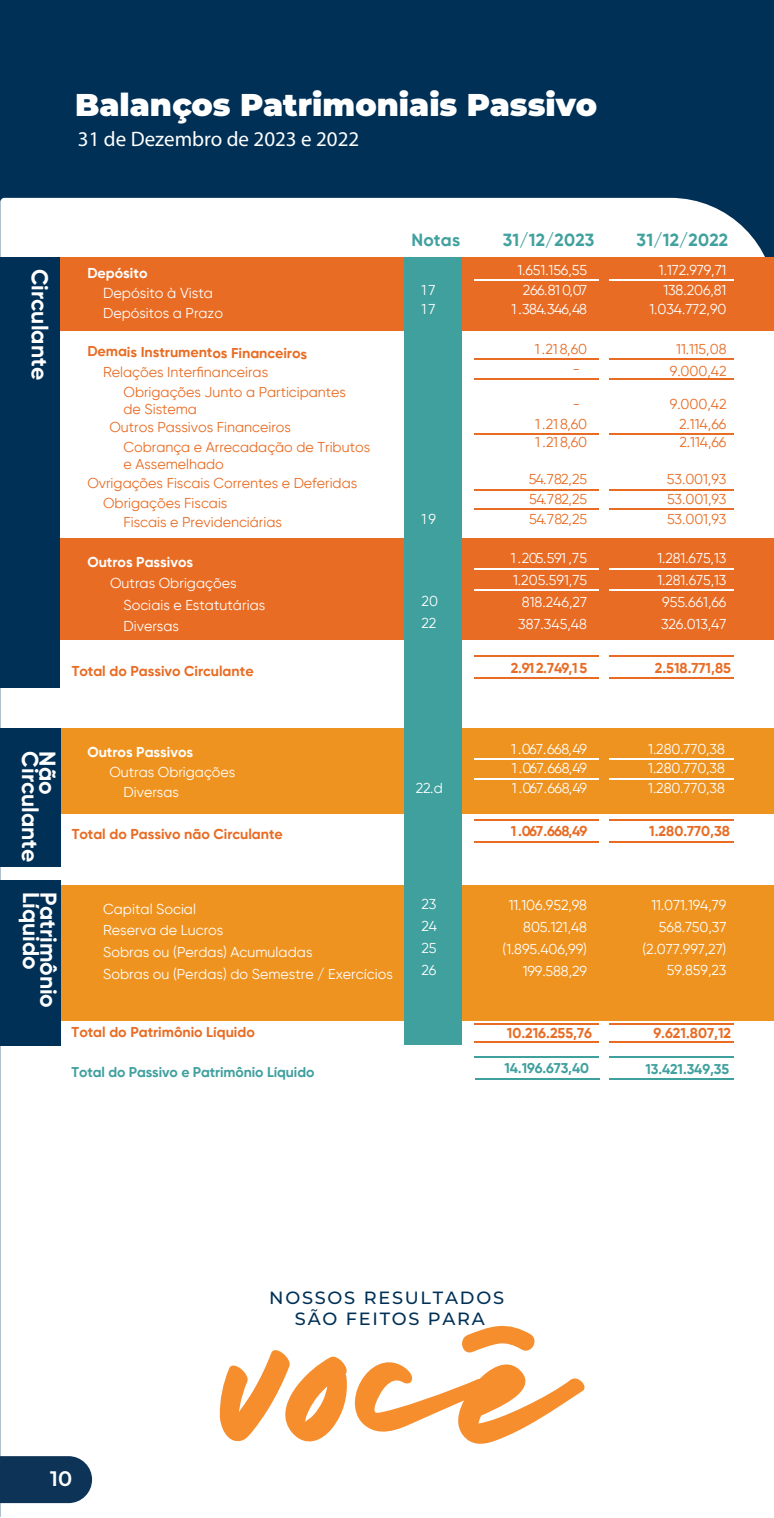
<style>
.page{position:relative;width:774px;height:1518px;background:#fff}
.page>*{position:absolute;margin:0;border:0;box-sizing:border-box;transform-origin:0 0}
.t1{font:900 31.5px "Montserrat";color:#fff}
.t2{font:700 22.93px "Gilroy";color:#fff}
.t3{font:21px "Myriad Pro";color:#fff}
.t4{font:600 21px "Montserrat";color:#fff}
.t5{font:500 17.68px/21.3px "Montserrat";letter-spacing:.1em;color:#003056;text-align:center}
.t6{font:700 17.5px "Gilroy";letter-spacing:.01em;color:#41a19e}
.t7{font:14.53px "Gilroy";color:#fff}
.t8{font:14.35px/21.9px "Gilroy";color:#fff}
.t9{font:14.35px/19.8px "Gilroy";color:#e86c24}
.t10{font:700 14.35px "Gilroy";color:#e86c24}
.t11{font:700 14.35px "Gilroy";color:#fff}
.t12{font:700 14.17px "Gilroy";letter-spacing:-.005em;color:#40a09e}
</style>
<div class="page">
<div style="left:0;top:0;width:774px;height:1516px;background:#003056"></div>
<div style="left:0;top:198px;width:774px;height:1319px;background:#fff"></div>
<svg style="left:0;top:1456px;width:92px;height:47px"></svg>
<svg style="left:219px;top:1325px;width:370px;height:122px;background:#fbd6b4"></svg>
<div style="left:24px;top:257px;width:750px;height:74px;background:#e86c24"></div>
<div style="left:24px;top:538px;width:750px;height:102px;background:#e86c24"></div>
<div style="left:1px;top:728px;width:773px;height:86px;background:#ef9320"></div>
<div style="left:1px;top:885px;width:773px;height:136px;background:#ef9320"></div>
<div style="left:405px;top:257px;width:57px;height:788px;background:#40a09e"></div>
<div style="left:1px;top:257px;width:59px;height:431px;background:#003056"></div>
<div style="left:0;top:728px;width:60px;height:139px;background:#003056"></div>
<div style="left:0;top:880px;width:60px;height:165px;background:#003056"></div>
<hr style="left:475px;top:1078px;width:124px;height:1px;background:#40a09e">
<hr style="left:474px;top:1056px;width:125px;height:2px;background:#40a09e">
<hr style="left:474px;top:1041px;width:125px;height:2px;background:#e86c24">
<hr style="left:474px;top:1023px;width:125px;height:1px;background:#e86c24">
<hr style="left:474px;top:841px;width:125px;height:2px;background:#e86c24">
<hr style="left:474px;top:819px;width:125px;height:2px;background:#e86c24">
<hr style="left:474px;top:778px;width:125px;height:1px;background:#fff">
<hr style="left:474px;top:758px;width:125px;height:2px;background:#fff">
<hr style="left:474px;top:677px;width:125px;height:1px;background:#e86c24">
<hr style="left:474px;top:655px;width:125px;height:2px;background:#e86c24">
<hr style="left:474px;top:590px;width:125px;height:1px;background:#fff">
<hr style="left:474px;top:568px;width:125px;height:1px;background:#fff">
<hr style="left:474px;top:509px;width:125px;height:1px;background:#e86c24">
<hr style="left:474px;top:489px;width:125px;height:1px;background:#e86c24">
<hr style="left:474px;top:433px;width:125px;height:2px;background:#e86c24">
<hr style="left:474px;top:378px;width:125px;height:2px;background:#e86c24">
<hr style="left:474px;top:358px;width:125px;height:2px;background:#e86c24">
<hr style="left:474px;top:279px;width:125px;height:2px;background:#fff">
<hr style="left:609px;top:1078px;width:125px;height:1px;background:#40a09e">
<hr style="left:609px;top:1056px;width:125px;height:2px;background:#40a09e">
<hr style="left:609px;top:1041px;width:125px;height:2px;background:#e86c24">
<hr style="left:609px;top:1023px;width:125px;height:1px;background:#e86c24">
<hr style="left:609px;top:841px;width:125px;height:2px;background:#e86c24">
<hr style="left:609px;top:819px;width:125px;height:2px;background:#e86c24">
<hr style="left:609px;top:778px;width:125px;height:1px;background:#fff">
<hr style="left:609px;top:758px;width:125px;height:2px;background:#fff">
<hr style="left:609px;top:677px;width:125px;height:1px;background:#e86c24">
<hr style="left:609px;top:655px;width:125px;height:2px;background:#e86c24">
<hr style="left:609px;top:590px;width:125px;height:1px;background:#fff">
<hr style="left:609px;top:568px;width:125px;height:1px;background:#fff">
<hr style="left:609px;top:509px;width:125px;height:1px;background:#e86c24">
<hr style="left:609px;top:489px;width:125px;height:1px;background:#e86c24">
<hr style="left:609px;top:433px;width:125px;height:2px;background:#e86c24">
<hr style="left:609px;top:378px;width:125px;height:2px;background:#e86c24">
<hr style="left:609px;top:358px;width:125px;height:2px;background:#e86c24">
<hr style="left:609px;top:279px;width:125px;height:2px;background:#fff">
<h1 class="t1" style="left:75px;top:84px;width:523px">Balanços Patrimoniais Passivo</h1>
<h3 class="t3" style="left:78px;top:126px;width:283px">31 de Dezembro de 2023 e 2022</h3>
<h2 class="t2" style="left:54px;top:269px;width:112px;rotate:90deg">Circulante</h2>
<p class="t11" style="left:87px;top:264px;width:62px">Depósito</p>
<p class="t7" style="left:103px;top:284px;width:111px">Depósito à Vista</p>
<p class="t8" style="left:103px;top:302px;width:121px">Depósitos a Prazo</p>
<p class="t10" style="left:88px;top:341px;width:221px;rotate:1deg">Demais Instrumentos Financeiros</p>
<p class="t9" style="left:123px;top:362px;width:224px;text-indent:-20px">Relações Interfinanceiras<br>Obrigações Junto a Participantes</p>
<p class="t9" style="left:109px;top:400px;width:183px;line-height:18.4px;text-indent:14px">de Sistema<br>Outros Passivos Financeiros</p>
<p class="t9" style="left:123px;top:438px;width:248px;line-height:17.2px">Cobrança e Arrecadação de Tributos e Assemelhado</p>
<p class="t9" style="left:87px;top:473px;width:271px">Ovrigações Fiscais Correntes e Deferidas</p>
<p class="t9" style="left:103px;top:492px;width:126px">Obrigações Fiscais</p>
<p class="t9" style="left:124px;top:512px;width:160px">Fiscais e Previdenciárias</p>
<p class="t11" style="left:87px;top:553px;width:107px">Outros Passivos</p>
<p class="t8" style="left:124px;top:571px;width:143px;line-height:22.9px;text-indent:-13px">Outras Obrigações<br>Sociais e Estatutárias</p>
<p class="t8" style="left:124px;top:615px;width:57px">Diversas</p>
<p class="t10" style="left:72px;top:662px;width:183px">Total do Passivo Circulante</p>
<p class="t6" style="left:411px;top:229px;width:50px">Notas</p>
<p class="t6" style="left:503px;top:229px;width:93px">31/12/2023</p>
<p class="t6" style="left:637px;top:229px;width:93px">31/12/2022</p>
<p class="t8" style="left:517px;top:259px;width:71px">1.651.156,55</p>
<p class="t8" style="left:659px;top:259px;width:69px">1.172.979,71</p>
<p class="t8" style="left:421px;top:279px;width:16px">17</p>
<p class="t8" style="left:523px;top:279px;width:66px">266.81 0,07</p>
<p class="t8" style="left:663px;top:279px;width:65px">138.206,81</p>
<p class="t8" style="left:421px;top:298px;width:16px">17</p>
<p class="t8" style="left:511px;top:298px;width:77px">1 .384.346,48</p>
<p class="t8" style="left:649px;top:298px;width:79px">1.034.772,90</p>
<p class="t9" style="left:535px;top:339px;width:54px">1.21 8,60</p>
<p class="t9" style="left:676px;top:339px;width:52px">11.115,08</p>
<p class="t9" style="left:573px;top:359px;width:9px">-</p>
<p class="t9" style="left:670px;top:361px;width:58px">9.000,42</p>
<p class="t9" style="left:573px;top:394px;width:9px">-</p>
<p class="t9" style="left:670px;top:394px;width:58px">9.000,42</p>
<p class="t9" style="left:535px;top:414px;width:53px">1.21 8,60</p>
<p class="t9" style="left:679px;top:414px;width:49px">2.114,66</p>
<p class="t9" style="left:535px;top:432px;width:53px">1.21 8,60</p>
<p class="t9" style="left:679px;top:432px;width:48px">2.114,66</p>
<p class="t9" style="left:529px;top:469px;width:60px">54.782,25</p>
<p class="t9" style="left:667px;top:469px;width:61px">53.001,93</p>
<p class="t9" style="left:529px;top:489px;width:59px">54.782,25</p>
<p class="t9" style="left:667px;top:489px;width:61px">53.001,93</p>
<p class="t8" style="left:421px;top:508px;width:16px">19</p>
<p class="t9" style="left:529px;top:509px;width:59px">54.782,25</p>
<p class="t9" style="left:667px;top:509px;width:61px">53.001,93</p>
<p class="t8" style="left:511px;top:547px;width:78px">1.205.591,75</p>
<p class="t8" style="left:657px;top:547px;width:71px">1.281.675,13</p>
<p class="t8" style="left:513px;top:569px;width:75px">1.205.591,75</p>
<p class="t8" style="left:657px;top:569px;width:71px">1.281.675,13</p>
<p class="t8" style="left:421px;top:590px;width:18px">20</p>
<p class="t8" style="left:522px;top:591px;width:67px">818.246,27</p>
<p class="t8" style="left:662px;top:591px;width:66px">955.661,66</p>
<p class="t8" style="left:421px;top:612px;width:16px">22</p>
<p class="t8" style="left:518px;top:613px;width:70px">387.345,48</p>
<p class="t8" style="left:661px;top:613px;width:67px">326.013,47</p>
<p class="t10" style="left:511px;top:659px;width:78px">2.912.749,15</p>
<p class="t10" style="left:655px;top:659px;width:78px">2.518.771,85</p>
<h2 class="t2" style="left:44px;top:751px;width:112px;rotate:90deg">Circulante</h2>
<h2 class="t2" style="left:62px;top:751px;width:45px;rotate:90deg">Não</h2>
<h2 class="t2" style="left:45px;top:892px;width:79px;rotate:90deg">Líquido</h2>
<h2 class="t2" style="left:63px;top:892px;width:117px;rotate:90deg">Patrimônio</h2>
<p class="t11" style="left:87px;top:743px;width:107px">Outros Passivos</p>
<p class="t8" style="left:124px;top:762px;width:113px;line-height:19.8px;text-indent:-14px">Outras Obrigações<br>Diversas</p>
<p class="t10" style="left:72px;top:825px;width:213px">Total do Passivo não Circulante</p>
<p class="t8" style="left:103px;top:897px;width:291px">Capital Social<br>Reserva de Lucros<br>Sobras ou (Perdas) Acumuladas<br>Sobras ou (Perdas) do Semestre / Exercícios</p>
<p class="t8" style="left:511px;top:738px;width:78px">1 .067.668,49</p>
<p class="t8" style="left:648px;top:738px;width:78px">1.280.770,38</p>
<p class="t8" style="left:512px;top:757px;width:77px">1 .067.668,49</p>
<p class="t8" style="left:648px;top:757px;width:78px">1.280.770,38</p>
<p class="t8" style="left:416px;top:777px;width:28px">22.d</p>
<p class="t8" style="left:512px;top:777px;width:77px">1 .067.668,49</p>
<p class="t8" style="left:648px;top:777px;width:78px">1.280.770,38</p>
<p class="t10" style="left:511px;top:822px;width:78px">1 .067.668,49</p>
<p class="t10" style="left:649px;top:822px;width:82px">1.280.770,38</p>
<p class="t8" style="left:421px;top:893px;width:17px">23</p>
<p class="t8" style="left:509px;top:894px;width:80px">11.106.952,98</p>
<p class="t8" style="left:651px;top:894px;width:77px">11.071.194,79</p>
<p class="t8" style="left:421px;top:915px;width:17px">24</p>
<p class="t8" style="left:523px;top:916px;width:65px">805.121,48</p>
<p class="t8" style="left:659px;top:916px;width:69px">568.750,37</p>
<p class="t8" style="left:421px;top:937px;width:17px">25</p>
<p class="t8" style="left:503px;top:938px;width:86px">(1.895.406,99)</p>
<p class="t8" style="left:642px;top:938px;width:86px">(2.077.997,27)</p>
<p class="t8" style="left:421px;top:958px;width:17px">26</p>
<p class="t8" style="left:523px;top:960px;width:66px">199.588,29</p>
<p class="t8" style="left:667px;top:958px;width:61px">59.859,23</p>
<p class="t10" style="left:72px;top:1023px;width:185px">Total do Patrimônio Líquido</p>
<p class="t12" style="left:72px;top:1063px;width:244px">Total do Passivo e Patrimônio Líquido</p>
<p class="t12" style="left:504px;top:1059px;width:86px">14.196.673,40</p>
<p class="t12" style="left:645px;top:1060px;width:85px">13.421.349,35</p>
<p class="t10" style="left:507px;top:1024px;width:87px">10.216.255,76</p>
<p class="t10" style="left:653px;top:1024px;width:79px">9.621.807,12</p>
<p class="t5" style="left:269px;top:1286px;width:236px">NOSSOS RESULTADOS<br>SÃO FEITOS PARA</p>
<h3 class="t4" style="left:50px;top:1464px;width:24px">10</h3>
</div>
